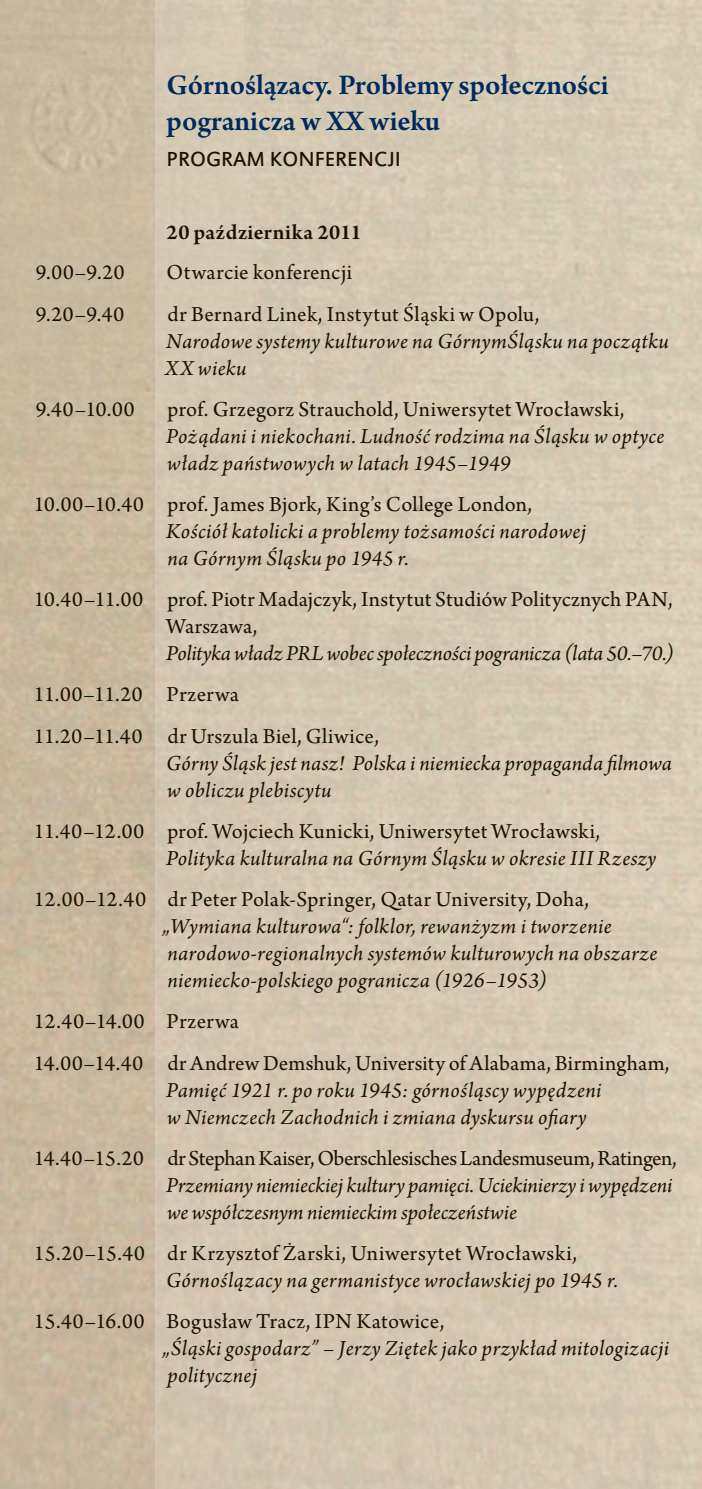
<style>
.page{position:relative;width:702px;height:1489px;background:#fff}
.page>*{position:absolute;margin:0;border:0;box-sizing:border-box;transform-origin:0 0}
.t1{font:600 30px/36px "Arno Pro";color:#00295c}
.t2{font:italic 22.5px/27px "Arno Pro";letter-spacing:.015em;color:#1a1100}
.t3{font:22.5px/41.2px "Arno Pro";letter-spacing:.015em;color:#1a1100}
.t4{font:italic 22.5px/27px "Arno Pro";letter-spacing:-.005em;color:#1a1100}
.t5{font:italic 22.5px "Arno Pro";letter-spacing:-.01em;color:#1a1100}
.t6{font:22.5px "Arno Pro";letter-spacing:-.02em;color:#1a1100}
.t7{font:600 22.5px "Arno Pro";letter-spacing:.03em;color:#1a1100}
.t8{font:22.5px "Estrangelo Edessa";color:#1a1100}
</style>
<div class="page">
<div style="left:0;top:0;width:702px;height:1488px;background:#c8b89e"></div>
<div style="left:156px;top:0;width:546px;height:1488px;background:#d5c9b2"></div>
<h1 class="t1" style="left:167px;top:69px;width:443px">Górnoślązacy. Problemy społeczności pogranicza w XX wieku</h1>
<p class="t8" style="left:167px;top:148px;width:236px">PROGRAM KONFERENCJI</p>
<p class="t3" style="left:36px;top:253px;width:90px">9.00–9.20<br>9.20–9.40</p>
<p class="t3" style="left:36px;top:389px;width:100px">9.40–10.00</p>
<p class="t3" style="left:34px;top:485px;width:111px">10.00–10.40</p>
<p class="t3" style="left:34px;top:580px;width:111px">10.40–11.00</p>
<p class="t3" style="left:34px;top:675px;width:110px">11.00–11.20<br>11.20–11.40</p>
<p class="t3" style="left:34px;top:811px;width:112px">11.40–12.00</p>
<p class="t3" style="left:34px;top:879px;width:114px">12.00–12.40</p>
<p class="t3" style="left:34px;top:1002px;width:112px">12.40–14.00<br>14.00–14.40</p>
<p class="t3" style="left:34px;top:1138px;width:112px">14.40–15.20</p>
<p class="t3" style="left:34px;top:1233px;width:112px">15.20–15.40</p>
<p class="t3" style="left:34px;top:1301px;width:112px">15.40–16.00</p>
<p class="t7" style="left:166px;top:219px;width:197px">20 października 2011</p>
<p class="t3" style="left:167px;top:253px;width:374px">Otwarcie konferencji<br>dr Bernard Linek, Instytut Śląski w Opolu,</p>
<p class="t2" style="left:165px;top:328px;width:505px">Narodowe systemy kulturowe na GórnymŚląsku na początku<br>XX wieku</p>
<p class="t3" style="left:167px;top:389px;width:458px">prof. Grzegorz Strauchold, Uniwersytet Wrocławski,</p>
<p class="t2" style="left:166px;top:424px;width:499px">Pożądani i niekochani. Ludność rodzima na Śląsku w optyce władz państwowych w latach 1945–1949</p>
<p class="t3" style="left:167px;top:485px;width:366px">prof. James Bjork, King’s College London,</p>
<p class="t2" style="left:166px;top:519px;width:421px">Kościół katolicki a problemy tożsamości narodowej na Górnym Śląsku po 1945 r.</p>
<p class="t3" style="left:166px;top:587px;width:508px;line-height:27px">prof. Piotr Madajczyk, Instytut Studiów Politycznych PAN,<br>Warszawa,</p>
<p class="t5" style="left:166px;top:640px;width:509px">Polityka władz PRL wobecspołeczności pogranicza (lata 50.–70.)</p>
<p class="t3" style="left:167px;top:675px;width:214px">Przerwa<br>dr Urszula Biel, Gliwice,</p>
<p class="t2" style="left:166px;top:750px;width:507px">Górny Śląsk jest nasz! Polska i niemiecka propaganda filmowa w obliczu plebiscytu</p>
<p class="t3" style="left:167px;top:811px;width:434px">prof. Wojciech Kunicki, Uniwersytet Wrocławski,</p>
<p class="t2" style="left:166px;top:845px;width:491px">Polityka kulturalna na Górnym Śląsku w okresie III Rzeszy</p>
<p class="t3" style="left:167px;top:879px;width:423px">dr Peter Polak-Springer, Qatar University, Doha,</p>
<p class="t2" style="left:162px;top:914px;width:497px">„Wymiana kulturowa“: folklor, rewanżyzm i tworzenie narodowo-regionalnych systemów kulturowych na obszarze niemiecko-polskiego pogranicza (1926–1953)</p>
<p class="t3" style="left:167px;top:1002px;width:504px">Przerwa<br>dr Andrew Demshuk, University of Alabama, Birmingham,</p>
<p class="t2" style="left:166px;top:1077px;width:437px">Pamięć 1921 r. po roku 1945: górnośląscy wypędzeni w Niemczech Zachodnich i zmiana dyskursu ofiary</p>
<p class="t6" style="left:167px;top:1145px;width:511px">dr Stephan Kaiser, Oberschlesisches Landesmuseum, Ratingen,</p>
<p class="t4" style="left:166px;top:1172px;width:507px">Przemiany niemieckiej kultury pamięci. Uciekinierzy iwypędzeni we współczesnym niemieckim społeczeństwie</p>
<p class="t3" style="left:167px;top:1233px;width:411px">dr Krzysztof Żarski, Uniwersytet Wrocławski,</p>
<p class="t2" style="left:166px;top:1267px;width:453px">Górnoślązacy na germanistyce wrocławskiej po 1945 r.</p>
<p class="t3" style="left:166px;top:1301px;width:279px">Bogusław Tracz, IPN Katowice,</p>
<p class="t2" style="left:162px;top:1335px;width:508px">„Śląski gospodarz” – Jerzy Ziętek jako przykład mitologizacji politycznej</p>
</div>
